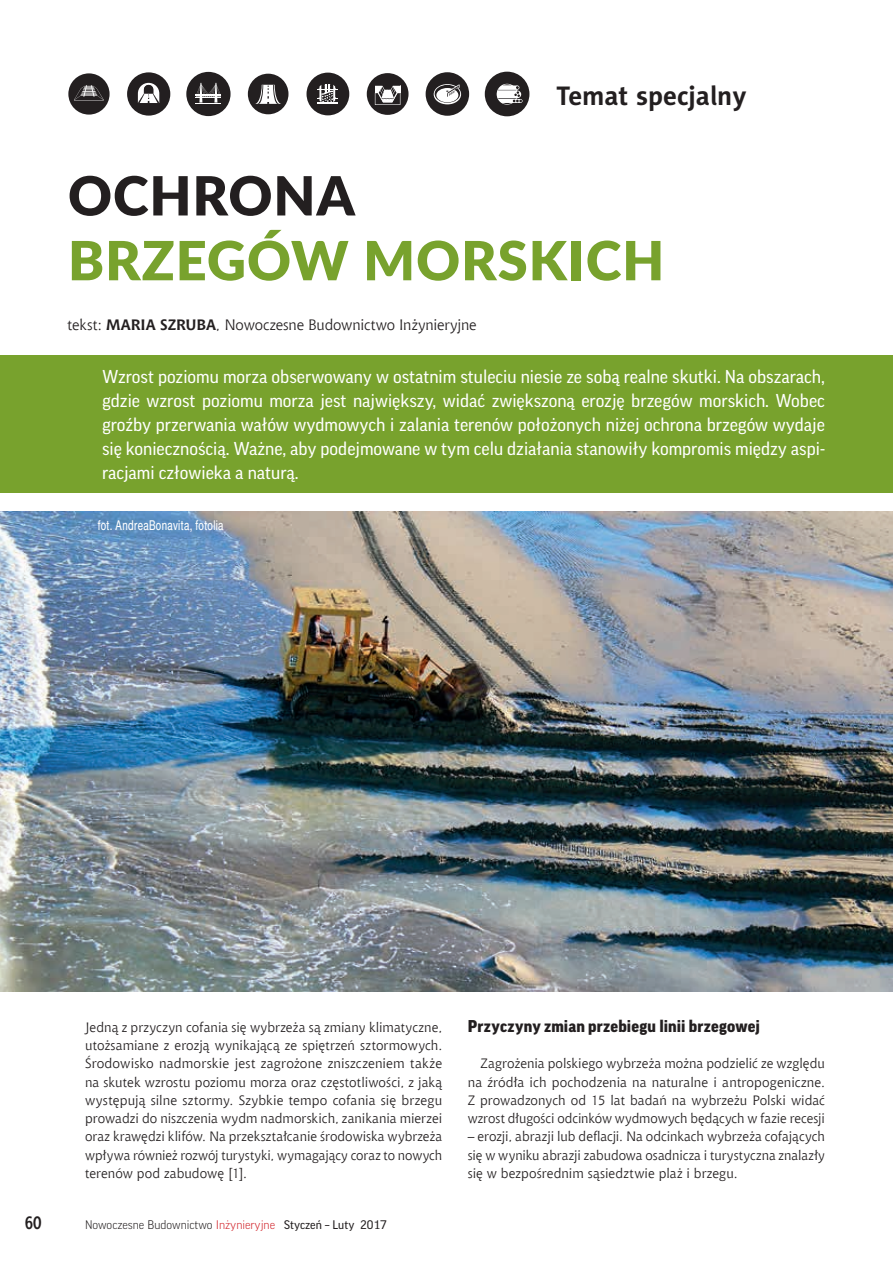
<style>
.page{position:relative;width:893px;height:1263px;background:#fff}
.page>*{position:absolute;margin:0;border:0;box-sizing:border-box;transform-origin:0 0}
.t1{font:900 54px "Lato";letter-spacing:.02em;color:#78a22d}
.t2{font:900 54px "Lato";letter-spacing:.02em;color:#231f20}
.t3{font:700 27px "Naomi Sans EFN";color:#231f20}
.t4{font:18px/24px "Good Pro";color:#fff;text-align:justify}
.t5{font:700 18px "Aerton Cnd EFN";color:#231f20}
.t6{font:900 16.5px "Good Pro";letter-spacing:.01em;color:#231f20}
.t7{font:15px "Chianti EU";letter-spacing:-.01em;color:#231f20}
.t8{font:13.5px/18.3px "Chianti EU";letter-spacing:.005em;color:#231f20;text-align:justify}
.t9{font:13.5px "Switzer Cnd EFN";letter-spacing:.03em;color:#fff;scale:.9 1}
.t10{font:300 12px "Good Pro";color:#231f20}
.s1{font-weight:700}
.s2{color:#d1232a}
.s3{font-weight:400}
</style>
<div class="page">
<div style="left:0;top:355px;width:893px;height:138px;background:#78a22d"></div>
<div style="left:367px;top:73px;width:41px;height:42px;background:#231f20;border-radius:50%"></div>
<svg style="left:375px;top:85px;width:25px;height:20px"></svg>
<div style="left:426px;top:72px;width:43px;height:44px;background:#231f20;border-radius:50%"></div>
<svg style="left:434px;top:84px;width:27px;height:20px"></svg>
<svg style="left:435px;top:85px;width:25px;height:18px"></svg>
<div style="left:436px;top:88px;width:22px;height:14px;background:#fff;border-radius:50%"></div>
<svg style="left:446px;top:85px;width:14px;height:12px"></svg>
<div style="left:127px;top:72px;width:43px;height:44px;background:#231f20;border-radius:50%"></div>
<svg style="left:138px;top:83px;width:21px;height:20px"></svg>
<div style="left:248px;top:74px;width:40px;height:40px;background:#231f20;border-radius:50%"></div>
<svg style="left:255px;top:85px;width:26px;height:19px"></svg>
<div style="left:68px;top:73px;width:42px;height:42px;background:#231f20;border-radius:50%"></div>
<svg style="left:74px;top:85px;width:30px;height:15px"></svg>
<div style="left:307px;top:73px;width:42px;height:42px;background:#231f20;border-radius:50%"></div>
<hr style="left:317px;top:102px;width:21px;height:2px;background:#fff">
<svg style="left:317px;top:84px;width:21px;height:18px"></svg>
<div style="left:186px;top:72px;width:45px;height:44px;background:#231f20;border-radius:50%"></div>
<svg style="left:196px;top:83px;width:25px;height:21px"></svg>
<div style="left:485px;top:72px;width:44px;height:44px;background:#231f20;border-radius:50%"></div>
<svg style="left:497px;top:84px;width:26px;height:20px"></svg>
<img style="left:0;top:511px;width:893px;height:480px">
<h2 class="t3" style="left:556px;top:79px;width:192px">Temat specjalny</h2>
<h1 class="t2" style="left:68px;top:155px;width:288px">OCHRONA</h1>
<h1 class="t1" style="left:68px;top:220px;width:598px">BRZEGÓW MORSKICH</h1>
<p class="t7" style="left:68px;top:316px;width:411px">tekst: <span class="s1">MARIA SZRUBA</span>, Nowoczesne Budownictwo Inżynieryjne</p>
<p class="t4" style="left:102px;top:365px;width:724px">Wzrost poziomu morza obserwowany w ostatnim stuleciu niesie ze sobą realne skutki. Na obszarach, gdzie wzrost poziomu morza jest największy, widać zwiększoną erozję brzegów morskich. Wobec groźby przerwania wałów wydmowych i zalania terenów położonych niżej ochrona brzegów wydaje się koniecznością. Ważne, aby podejmowane w tym celu działania stanowiły kompromis między aspi&shy;racjami człowieka a naturą.</p>
<p class="t9" style="left:98px;top:518px;width:141px">fot. AndreaBonavita, fotolia</p>
<p class="t8" style="left:85px;top:1018px;width:359px">Jedną z przyczyn cofania się wybrzeża są zmiany klimatyczne, utożsamiane z erozją wynikającą ze spiętrzeń sztormowych.<br>Środowisko nadmorskie jest zagrożone zniszczeniem także na skutek wzrostu poziomu morza oraz częstotliwości, z jaką występują silne sztormy. Szybkie tempo cofania się brzegu prowadzi do niszczenia wydm nadmorskich, zanikania mierzei oraz krawędzi klifów. Na przekształcanie środowiska wybrzeża wpływa również rozwój turystyki, wymagający coraz to nowych terenów pod zabudowę [1].</p>
<p class="t6" style="left:468px;top:1017px;width:294px">Przyczyny zmian przebiegu linii brzegowej</p>
<p class="t8" style="left:468px;top:1054px;width:359px;text-indent:13px">Zagrożenia polskiego wybrzeża można podzielić ze względu na źródła ich pochodzenia na naturalne i antropogeniczne.<br>Z prowadzonych od 15 lat badań na wybrzeżu Polski widać wzrost długości odcinków wydmowych będących w fazie recesji</p>
<p class="t8" style="left:468px;top:1127px;width:359px">– erozji, abrazji lub deflacji. Na odcinkach wybrzeża cofających się w wyniku abrazji zabudowa osadnicza i turystyczna znalazły się w bezpośrednim sąsiedztwie plaż i brzegu.</p>
<h3 class="t5" style="left:25px;top:1212px;width:18px">60</h3>
<p class="t10" style="left:85px;top:1218px;width:303px">Nowoczesne Budownictwo <span class="s2">Inżynieryjne</span> <span class="s3">Styczeń – Luty 2017</span></p>
</div>
